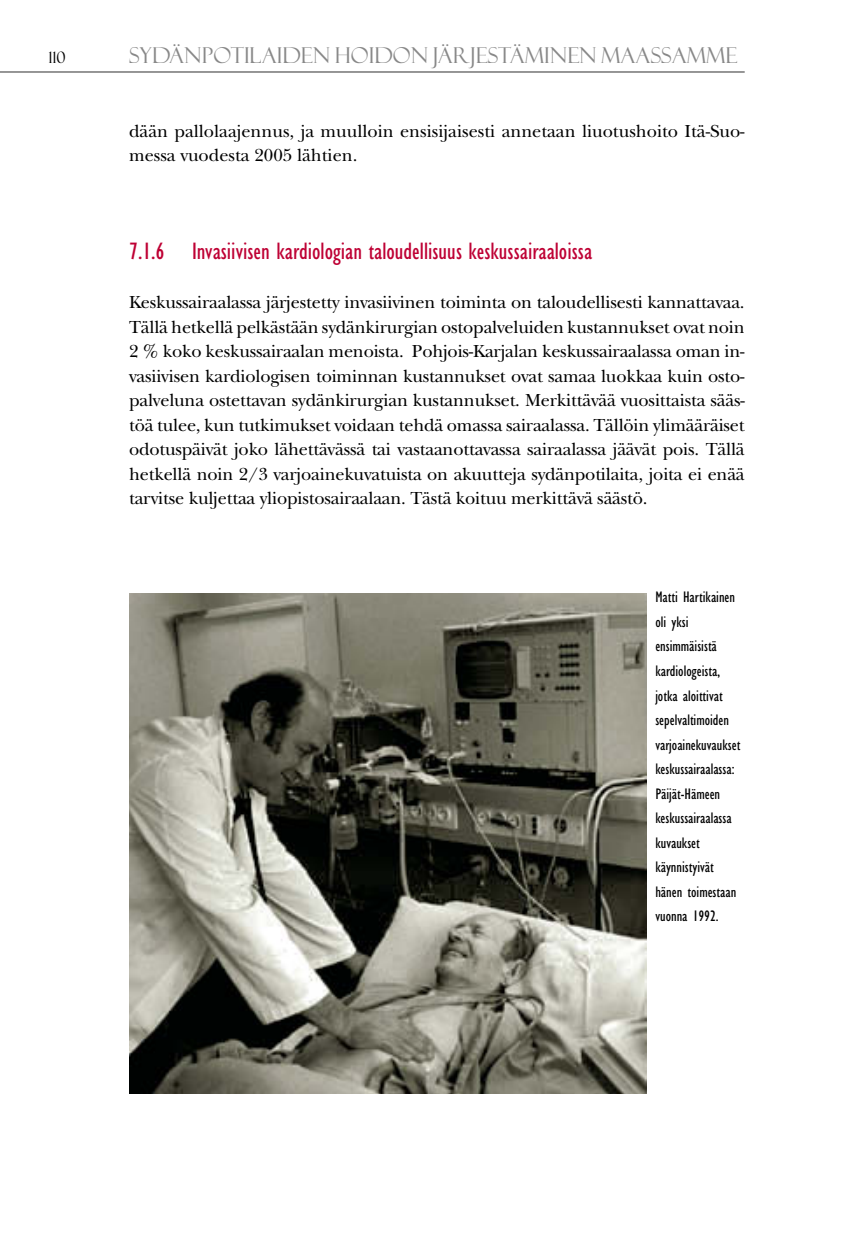
<style>
.page{position:relative;width:844px;height:1241px;background:#fff}
.page>*{position:absolute;margin:0;border:0;box-sizing:border-box;transform-origin:0 0}
.t1{font:condensed 24.5px "Gill Sans";color:#be0034}
.t2{font:21.88px "Felix Titling";color:#888}
.t3{font:18.2px/24.5px "New Baskerville";color:#000}
.t4{font:condensed 15.75px/24.5px "Gill Sans";color:#000}
.t5{font:15.75px "Felix Titling";color:#000}
</style>
<div class="page">
<hr style="left:0;top:71px;width:744px;height:2px;background:#888">
<img style="left:129px;top:593px;width:517px;height:499px">
<p class="t5" style="left:48px;top:48px;width:19px">110</p>
<p class="t2" style="left:129px;top:43px;width:609px">SYDÄNPOTILAIDEN HOIDON JÄRJESTÄMINEN MAASSAMME</p>
<p class="t3" style="left:129px;top:118px;width:617px">dään pallolaajennus, ja muulloin ensisijaisesti annetaan liuotushoito Itä-Suo&shy;messa vuodesta 2005 lähtien.</p>
<h1 class="t1" style="left:129px;top:238px;width:464px">7.1.6 Invasiivisen kardiologian taloudellisuus keskussairaaloissa</h1>
<p class="t3" style="left:129px;top:290px;width:617px;text-align:justify">Keskussairaalassa järjestetty invasiivinen toiminta on taloudellisesti kannattavaa.<br>Tällä hetkellä pelkästään sydänkirurgian ostopalveluiden kustannukset ovat noin 2 % koko keskussairaalan menoista. Pohjois-Karjalan keskussairaalassa oman in&shy;vasiivisen kardiologisen toiminnan kustannukset ovat samaa luokkaa kuin osto&shy;palveluna ostettavan sydänkirurgian kustannukset. Merkittävää vuosittaista sääs&shy;töä tulee, kun tutkimukset voidaan tehdä omassa sairaalassa. Tällöin ylimääräiset odotuspäivät joko lähettävässä tai vastaanottavassa sairaalassa jäävät pois. Tällä hetkellä noin 2/3 varjoainekuvatuista on akuutteja sydänpotilaita, joita ei enää tarvitse kuljettaa yliopistosairaalaan. Tästä koituu merkittävä säästö.</p>
<p class="t4" style="left:655px;top:585px;width:86px">Matti Hartikainen oli yksi ensimmäisistä kardiologeista, jotka aloittivat sepelvaltimoiden varjoainekuvaukset keskussairaalassa:<br>Päijät-Hämeen keskussairaalassa kuvaukset käynnistyivät hänen toimestaan vuonna 1992.</p>
</div>
